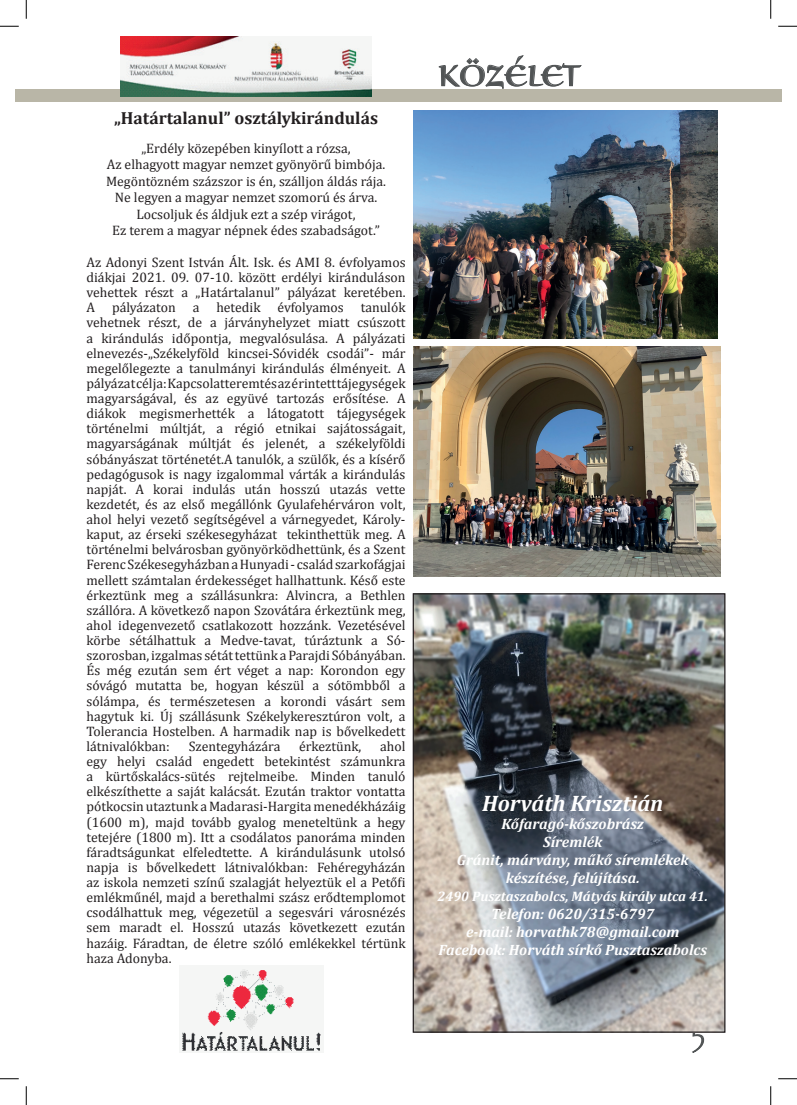
<style>
.page{position:relative;width:797px;height:1105px;background:#fff}
.page>*{position:absolute;margin:0;border:0;box-sizing:border-box;transform-origin:0 0}
.t1{font:30px "Braganza SCITC";color:#515455}
.t2{font:italic 700 22.5px "Cambria";color:#fff}
.t3{font:700 17.5px "Cambria";color:#231f20}
.t4{font:italic 700 15px/18px "Cambria";color:#fff;text-align:center}
.t5{font:13.75px/15.1px "Cambria";color:#231f20;text-align:justify}
.t6{font:italic 700 13.75px "Cambria";color:#fff}
</style>
<div class="page">
<div style="left:16px;top:89px;width:10px;height:13px;background:#b9b6a7"></div>
<div style="left:26px;top:89px;width:755px;height:13px;background:#b9b6a7"></div>
<svg style="left:692px;top:1033px;width:13px;height:20px"></svg>
<img style="left:414px;top:111px;width:303px;height:227px">
<img style="left:413px;top:346px;width:307px;height:230px">
<img style="left:120px;top:36px;width:252px;height:61px">
<svg style="left:438px;top:55px;width:144px;height:34px"></svg>
<img style="left:414px;top:595px;width:309px;height:436px">
<div style="left:412px;top:593px;width:313px;height:440px;border:1px solid #231f20"></div>
<img style="left:182px;top:969px;width:139px;height:82px">
<svg style="left:0;top:25px;width:19px;height:2px"></svg>
<svg style="left:778px;top:25px;width:19px;height:2px"></svg>
<svg style="left:0;top:1078px;width:19px;height:1px"></svg>
<svg style="left:778px;top:1078px;width:19px;height:1px"></svg>
<svg style="left:25px;top:0;width:2px;height:19px"></svg>
<svg style="left:25px;top:1086px;width:2px;height:19px"></svg>
<svg style="left:770px;top:0;width:1px;height:19px"></svg>
<svg style="left:770px;top:1086px;width:1px;height:19px"></svg>
<p class="t3" style="left:114px;top:105px;width:265px">„Határtalanul” osztálykirándulás</p>
<p class="t5" style="left:106px;top:140px;width:281px;line-height:16.5px;text-align:center">„Erdély közepében kinyílott a rózsa,<br>Az elhagyott magyar nemzet gyönyörű bimbója.<br>Megöntözném százszor is én, szálljon áldás rája.<br>Ne legyen a magyar nemzet szomorú és árva.<br>Locsoljuk és áldjuk ezt a szép virágot,<br>Ez terem a magyar népnek édes szabadságot.”</p>
<p class="t5" style="left:86px;top:255px;width:320px">Az Adonyi Szent István Ált. Isk. és AMI 8. évfolyamos diákjai 2021. 09. 07-10. között erdélyi kiránduláson vehettek részt a „Határtalanul” pályázat keretében.<br>A pályázaton a hetedik évfolyamos tanulók vehetnek részt, de a járványhelyzet miatt csúszott a kirándulás időpontja, megvalósulása. A pályázati elnevezés-„Székelyföld kincsei-Sóvidék csodái”- már megelőlegezte a tanulmányi kirándulás élményeit. A pályázat célja: Kapcsolatteremtés az érintett tájegységek magyarságával, és az együvé tartozás erősítése. A diákok megismerhették a látogatott tájegységek történelmi múltját, a régió etnikai sajátosságait, magyarságának múltját és jelenét, a székelyföldi sóbányászat történetét.A tanulók, a szülők, és a kísérő pedagógusok is nagy izgalommal várták a kirándulás napját. A korai indulás után hosszú utazás vette kezdetét, és az első megállónk Gyulafehérváron volt, ahol helyi vezető segítségével a várnegyedet, Károly&shy;kaput, az érseki székesegyházat tekinthettük meg. A történelmi belvárosban gyönyörködhettünk, és a Szent Ferenc Székesegyházban a Hunyadi - család szarkofágjai mellett számtalan érdekességet hallhattunk. Késő este érkeztünk meg a szállásunkra: Alvincra, a Bethlen szállóra. A következő napon Szovátára érkeztünk meg, ahol idegenvezető csatlakozott hozzánk. Vezetésével körbe sétálhattuk a Medve-tavat, túráztunk a Só&shy;szorosban, izgalmas sétát tettünk a Parajdi Sóbányában.<br>És még ezután sem ért véget a nap: Korondon egy sóvágó mutatta be, hogyan készül a sótömbből a sólámpa, és természetesen a korondi vásárt sem hagytuk ki. Új szállásunk Székelykeresztúron volt, a Tolerancia Hostelben. A harmadik nap is bővelkedett látnivalókban:</p>
<p class="t5" style="left:189px;top:739px;width:93px">Szentegyházára</p>
<p class="t5" style="left:299px;top:739px;width:64px">érkeztünk,</p>
<p class="t5" style="left:86px;top:739px;width:320px;text-indent:294px">ahol egy helyi család engedett betekintést számunkra a kürtőskalács-sütés rejtelmeibe. Minden tanuló elkészíthette a saját kalácsát. Ezután traktor vontatta pótkocsin utaztunk a Madarasi-Hargita menedékházáig (1600 m), majd tovább gyalog meneteltünk a hegy tetejére (1800 m). Itt a csodálatos panoráma minden fáradtságunkat elfeledtette. A kirándulásunk utolsó napja is bővelkedett látnivalókban: Fehéregyházán az iskola nemzeti színű szalagját helyeztük el a Petőfi emlékműnél, majd a berethalmi szász erődtemplomot csodálhattuk meg, végezetül a segesvári városnézés sem maradt el. Hosszú utazás következett ezután hazáig. Fáradtan, de életre szóló emlékekkel tértünk haza Adonyba.</p>
<h1 class="t1" style="left:438px;top:58px;width:144px">KÖZÉLET</h1>
<h2 class="t2" style="left:482px;top:787px;width:183px">Horváth Krisztián</h2>
<p class="t4" style="left:457px;top:814px;width:233px">Kőfaragó-kőszobrász<br>Síremlék<br>Gránit, márvány, műkő síremlékek készítése, felújítása.</p>
<p class="t6" style="left:437px;top:886px;width:272px">2490 Pusztaszabolcs, Mátyás király utca 41.</p>
<p class="t4" style="left:438px;top:904px;width:270px">Telefon: 0620/315-6797<br>e-mail: horvathk78@gmail.com<br>Facebook: Horváth sírkő Pusztaszabolcs</p>
</div>
